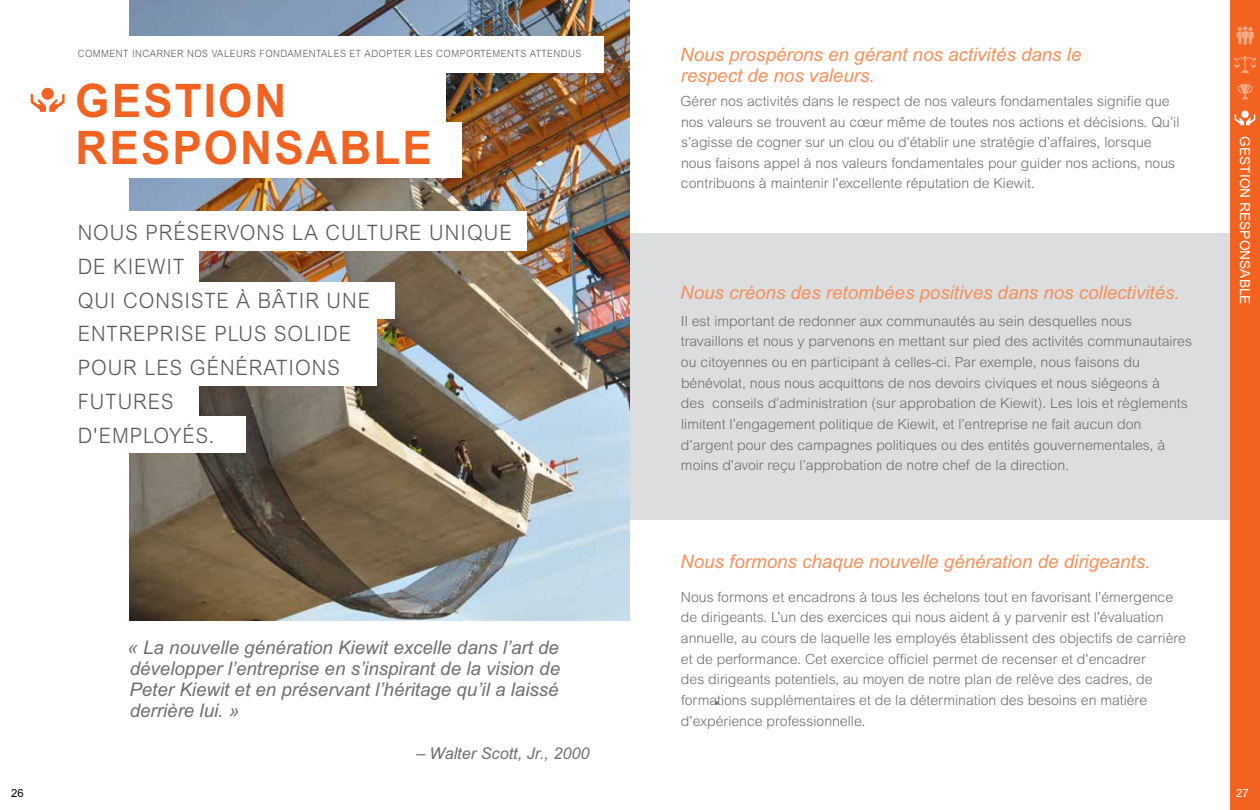
<style>
.page{position:relative;width:1260px;height:810px;background:#fff}
.page>*{position:absolute;margin:0;border:0;box-sizing:border-box;transform-origin:0 0}
.t1{font:700 46.25px/47.5px "Arial MT Std";letter-spacing:.05em;color:#f26322;scale:.95 1}
.t2{font:300 21.25px/33.8px "Arial MT Std";letter-spacing:.05em;color:#58595b;scale:.95 1}
.t3{font:italic 18.75px/21.2px "Arial MT Std";color:#f6905a}
.t4{font:italic 18.75px/21.2px "Arial MT Std";color:#6d6e71;text-align:justify}
.t5{font:italic 16.25px "Arial MT Std";color:#6d6e71}
.t6{font:300 14px/20.6px "Arial MT Std";color:#6d6e71}
.t7{font:italic 14px "Arial MT Std";color:#6d6e71}
.t8{font:13.75px "Arial MT Std";color:#fff}
.t9{font:11.25px "Arial MT Std";color:#000}
.t10{font:11.25px "Arial MT Std";color:#fff}
.t11{font:300 10px "Arial MT Std";letter-spacing:.05em;color:#58595b;scale:.95 1}
</style>
<div class="page">
<div style="left:1230px;top:0;width:30px;height:810px;background:#f26322"></div>
<svg style="left:1234px;top:56px;width:22px;height:17px"></svg>
<svg style="left:1235px;top:114px;width:20px;height:11px"></svg>
<div style="left:1241px;top:111px;width:8px;height:7px;background:#fff;border-radius:50%"></div>
<svg style="left:1237px;top:84px;width:16px;height:15px"></svg>
<svg style="left:1236px;top:26px;width:18px;height:19px"></svg>
<img style="left:130px;top:0;width:500px;height:620px">
<div style="left:0;top:70px;width:445px;height:62px;background:#fff"></div>
<div style="left:0;top:122px;width:461px;height:56px;background:#fff"></div>
<svg style="left:31px;top:93px;width:34px;height:19px"></svg>
<div style="left:42px;top:88px;width:12px;height:12px;background:#f26322;border-radius:50%"></div>
<div style="left:0;top:350px;width:376px;height:36px;background:#fff"></div>
<div style="left:0;top:384px;width:199px;height:36px;background:#fff"></div>
<div style="left:3px;top:416px;width:243px;height:36px;background:#fff"></div>
<div style="left:630px;top:233px;width:600px;height:286px;background:#dcddde"></div>
<div style="left:0;top:36px;width:604px;height:37px;background:#fff"></div>
<div style="left:0;top:212px;width:527px;height:39px;background:#fff"></div>
<div style="left:0;top:250px;width:199px;height:33px;background:#fff"></div>
<div style="left:0;top:316px;width:376px;height:49px;background:#fff"></div>
<div style="left:0;top:282px;width:394px;height:36px;background:#fff"></div>
<p class="t11" style="left:78px;top:48px;width:532px">COMMENT INCARNER NOS VALEURS FONDAMENTALES ET ADOPTER LES COMPORTEMENTS ATTENDUS</p>
<h1 class="t1" style="left:75px;top:76px;width:377px">GESTION<br>RESPONSABLE</h1>
<h2 class="t2" style="left:78px;top:216px;width:458px">NOUS PRÉSERVONS LA CULTURE UNIQUE<br>DE KIEWIT<br>QUI CONSISTE À BÂTIR UNE<br>ENTREPRISE PLUS SOLIDE<br>POUR LES GÉNÉRATIONS<br>FUTURES<br>D'EMPLOYÉS.</h2>
<h3 class="t4" style="left:128px;top:636px;width:434px">« La nouvelle génération Kiewit excelle dans l’art de développer l’entreprise en s’inspirant de la vision de Peter Kiewit et en préservant l’héritage qu’il a laissé derrière lui. »</h3>
<p class="t5" style="left:416px;top:743px;width:175px">– Walter Scott, Jr., 2000</p>
<h3 class="t3" style="left:680px;top:43px;width:403px">Nous prospérons en gérant nos activités dans le respect de nos valeurs.</h3>
<p class="t6" style="left:681px;top:91px;width:500px">Gérer nos activités dans le respect de nos valeurs fondamentales signifie que nos valeurs se trouvent au cœur même de toutes nos actions et décisions. Qu’il s’agisse de cogner sur un clou ou d’établir une stratégie d’affaires, lorsque nous faisons appel à nos valeurs fondamentales pour guider nos actions, nous contribuons à maintenir l’excellente réputation de Kiewit.</p>
<h3 class="t3" style="left:680px;top:281px;width:501px">Nous créons des retombées positives dans nos collectivités.</h3>
<p class="t6" style="left:681px;top:310px;width:513px">Il est important de redonner aux communautés au sein desquelles nous travaillons et nous y parvenons en mettant sur pied des activités communautaires ou citoyennes ou en participant à celles-ci. Par exemple, nous faisons du bénévolat, nous nous acquittons de nos devoirs civiques et nous siégeons à<br>des conseils d’administration (sur approbation de Kiewit). Les lois et règlements limitent l’engagement politique de Kiewit, et l’entreprise ne fait aucun don d’argent pour des campagnes politiques ou des entités gouvernementales, à moins d’avoir reçu l’approbation de notre chef de la direction.</p>
<h3 class="t3" style="left:680px;top:551px;width:472px">Nous formons chaque nouvelle génération de dirigeants.</h3>
<p class="t6" style="left:681px;top:587px;width:507px">Nous formons et encadrons à tous les échelons tout en favorisant l’émergence de dirigeants. L’un des exercices qui nous aident à y parvenir est l’évaluation annuelle, au cours de laquelle les employés établissent des objectifs de carrière et de performance. Cet exercice officiel permet de recenser et d’encadrer<br>des dirigeants potentiels, au moyen de notre plan de relève des cadres, de formations supplémentaires et de la détermination des besoins en matière d’expérience professionnelle.</p>
<p class="t7" style="left:714px;top:695px;width:6px">•</p>
<p class="t8" style="left:1253px;top:136px;width:170px;rotate:90deg">GESTION RESPONSABLE</p>
<p class="t9" style="left:11px;top:786px;width:14px">26</p>
<p class="t10" style="left:1236px;top:786px;width:14px">27</p>
</div>
